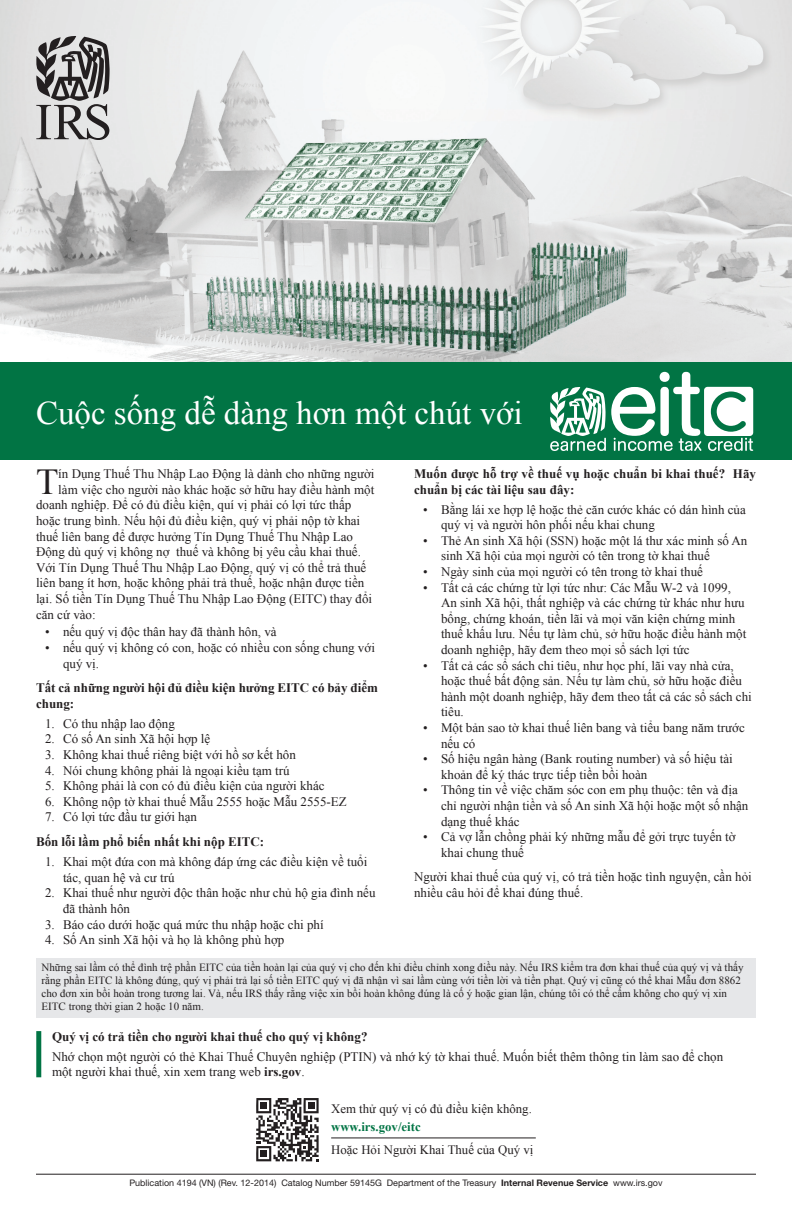
<style>
.page{position:relative;width:792px;height:1224px;background:#fff}
.page>*{position:absolute;margin:0;border:0;box-sizing:border-box;transform-origin:0 0}
.drop_cap_vt{font:36.6px "Times New Roman";color:#231f20}
.t1{font:33px "Times New Roman";color:#fff}
.body_vt{font:13px/15.6px "Times New Roman";color:#231f20}
.drop_cap_vt-2{font:13px "Times New Roman";color:#231f20}
.heading_vt{font:700 13px/15.6px "Times New Roman";color:#231f20}
.t2{font:12.8px "Times New Roman";color:#231f20}
.t3{font:700 12.8px "Times New Roman";color:#017444}
.body_vt-2{font:11px/13.2px "Times New Roman";color:#231f20}
.t4{font:9px "Helvetica Neue LT Std";color:#231f20}
.s1{font-weight:700}
</style>
<div class="page">
<img style="left:0;top:0;width:792px;height:362px">
<div style="left:0;top:362px;width:792px;height:97px;background:#017444"></div>
<hr style="left:36px;top:1174px;width:720px;height:1px;background:#231f20">
<div style="left:36px;top:1031px;width:5px;height:46px;background:#017444"></div>
<hr style="left:331px;top:1138px;width:205px;height:1px;background:#231f20">
<svg style="left:256px;top:1098px;width:63px;height:63px"></svg>
<svg style="left:36px;top:36px;width:74px;height:104px;background:#908f8f"></svg>
<svg style="left:550px;top:372px;width:203px;height:79px"></svg>
<div style="left:36px;top:958px;width:720px;height:59px;background:#e6e7e9"></div>
<p class="t1" style="left:36px;top:391px;width:488px">Cuộc sống dễ dàng hơn một chút với</p>
<p class="heading_vt" style="left:414px;top:465px;width:344px">Muốn được hỗ trợ về thuế vụ hoặc chuẩn bi khai thuế? Hãy chuẩn bị các tài liệu sau đây:</p>
<p class="body_vt" style="left:441px;top:501px;width:306px;text-indent:-18px">• Bằng lái xe hợp lệ hoặc thẻ căn cước khác có dán hình của quý vị và người hôn phối nếu khai chung</p>
<p class="body_vt" style="left:441px;top:532px;width:308px;text-indent:-18px">• Thẻ An sinh Xã hội (SSN) hoặc một lá thư xác minh số An sinh Xã hội của mọi người có tên trong tờ khai thuế</p>
<p class="body_vt" style="left:423px;top:564px;width:282px">• Ngày sinh của mọi người có tên trong tờ khai thuế</p>
<p class="body_vt" style="left:441px;top:579px;width:307px;text-indent:-18px">• Tất cả các chứng từ lợi tức như: Các Mẫu W-2 và 1099, An sinh Xã hội, thất nghiệp và các chứng từ khác như hưu bổng, chứng khoán, tiền lãi và mọi văn kiện chứng minh thuế khấu lưu. Nếu tự làm chủ, sở hữu hoặc điều hành một doanh nghiệp, hãy đem theo mọi sổ sách lợi tức</p>
<p class="body_vt" style="left:441px;top:657px;width:312px;text-indent:-18px">• Tất cả các sổ sách chi tiêu, như học phí, lãi vay nhà cửa, hoặc thuế bất động sản. Nếu tự làm chủ, sở hữu hoặc điều hành một doanh nghiệp, hãy đem theo tất cả các sổ sách chi tiêu.</p>
<p class="body_vt" style="left:441px;top:720px;width:305px;text-indent:-18px">• Một bản sao tờ khai thuế liên bang và tiểu bang năm trước nếu có</p>
<p class="body_vt" style="left:441px;top:751px;width:293px;text-indent:-18px">• Số hiệu ngân hàng (Bank routing number) và số hiệu tài khoản để ký thác trực tiếp tiền bồi hoàn</p>
<p class="body_vt" style="left:441px;top:782px;width:309px;text-indent:-18px">• Thông tin về việc chăm sóc con em phụ thuộc: tên và địa chỉ người nhận tiền và số An sinh Xã hội hoặc một số nhận dạng thuế khác</p>
<p class="body_vt" style="left:441px;top:829px;width:296px;text-indent:-18px">• Cả vợ lẫn chồng phải ký những mẫu để gởi trực tuyến tờ khai chung thuế</p>
<p class="body_vt" style="left:414px;top:869px;width:339px">Người khai thuế của quý vị, có trả tiền hoặc tình nguyện, cần hỏi nhiều câu hỏi để khai đúng thuế.</p>
<p class="drop_cap_vt" style="left:36px;top:457px;width:24px">T</p>
<p class="drop_cap_vt-2" style="left:58px;top:465px;width:318px">ín Dụng Thuế Thu Nhập Lao Động là dành cho những người</p>
<p class="drop_cap_vt-2" style="left:58px;top:481px;width:317px">làm việc cho người nào khác hoặc sở hữu hay điều hành một</p>
<p class="drop_cap_vt-2" style="left:36px;top:496px;width:317px">doanh nghiệp. Để có đủ điều kiện, quí vị phải có lợi tức thấp</p>
<p class="drop_cap_vt-2" style="left:36px;top:512px;width:326px">hoặc trung bình. Nếu hội đủ điều kiện, quý vị phải nộp tờ khai</p>
<p class="drop_cap_vt-2" style="left:36px;top:527px;width:319px">thuế liên bang để được hưởng Tín Dụng Thuế Thu Nhập Lao</p>
<p class="drop_cap_vt-2" style="left:36px;top:543px;width:326px">Động dù quý vị không nợ thuế và không bị yêu cầu khai thuế.</p>
<p class="drop_cap_vt-2" style="left:36px;top:559px;width:332px">Với Tín Dụng Thuế Thu Nhập Lao Động, quý vị có thể trả thuế</p>
<p class="drop_cap_vt-2" style="left:36px;top:574px;width:330px">liên bang ít hơn, hoặc không phải trả thuế, hoặc nhận được tiền</p>
<p class="drop_cap_vt-2" style="left:36px;top:590px;width:338px">lại. Số tiền Tín Dụng Thuế Thu Nhập Lao Động (EITC) thay đổi</p>
<p class="drop_cap_vt-2" style="left:36px;top:605px;width:61px">căn cứ vào:</p>
<p class="body_vt" style="left:45px;top:624px;width:233px">• nếu quý vị độc thân hay đã thành hôn, và</p>
<p class="body_vt" style="left:63px;top:640px;width:313px;text-indent:-18px">• nếu quý vị không có con, hoặc có nhiều con sống chung với quý vị.</p>
<p class="heading_vt" style="left:36px;top:680px;width:344px">Tất cả những người hội đủ điều kiện hưởng EITC có bảy điểm chung:</p>
<p class="body_vt" style="left:45px;top:715px;width:131px">1. Có thu nhập lao động</p>
<p class="body_vt" style="left:45px;top:731px;width:167px">2. Có số An sinh Xã hội hợp lệ</p>
<p class="body_vt" style="left:45px;top:747px;width:252px">3. Không khai thuế riêng biệt với hồ sơ kết hôn</p>
<p class="body_vt" style="left:45px;top:762px;width:246px">4. Nói chung không phải là ngoại kiều tạm trú</p>
<p class="body_vt" style="left:45px;top:778px;width:281px">5. Không phải là con có đủ điều kiện của người khác</p>
<p class="body_vt" style="left:45px;top:793px;width:303px">6. Không nộp tờ khai thuế Mẫu 2555 hoặc Mẫu 2555-EZ</p>
<p class="body_vt" style="left:45px;top:809px;width:154px">7. Có lợi tức đầu tư giới hạn</p>
<p class="heading_vt" style="left:36px;top:834px;width:230px">Bốn lỗi lầm phổ biến nhất khi nộp EITC:</p>
<p class="body_vt" style="left:63px;top:854px;width:306px;text-indent:-18px">1. Khai một đứa con mà không đáp ứng các điều kiện về tuổi tác, quan hệ và cư trú</p>
<p class="body_vt" style="left:63px;top:885px;width:314px;text-indent:-18px">2. Khai thuế như người độc thân hoặc như chủ hộ gia đình nếu đã thành hôn</p>
<p class="body_vt" style="left:45px;top:916px;width:280px">3. Báo cáo dưới hoặc quá mức thu nhập hoặc chi phí</p>
<p class="body_vt" style="left:45px;top:932px;width:241px">4. Số An sinh Xã hội và họ là không phù hợp</p>
<p class="body_vt-2" style="left:42px;top:960px;width:704px">Những sai lầm có thể đình trệ phần EITC của tiền hoàn lại của quý vị cho đến khi điều chỉnh xong điều này. Nếu IRS kiểm tra đơn khai thuế của quý vị và thấy rằng phần EITC là không đúng, quý vị phải trả lại số tiền EITC quý vị đã nhận vì sai lầm cùng với tiền lời và tiền phạt. Quý vị cũng có thể khai Mẫu đơn 8862 cho đơn xin bồi hoàn trong tương lai. Và, nếu IRS thấy rằng việc xin bồi hoàn không đúng là cố ý hoặc gian lận, chúng tôi có thể cấm không cho quý vị xin EITC trong thời gian 2 hoặc 10 năm.</p>
<p class="heading_vt" style="left:52px;top:1028px;width:317px">Quý vị có trả tiền cho người khai thuế cho quý vị không?</p>
<p class="body_vt" style="left:52px;top:1049px;width:673px">Nhớ chọn một người có thẻ Khai Thuế Chuyên nghiệp (PTIN) và nhớ ký tờ khai thuế. Muốn biết thêm thông tin làm sao để chọn một người khai thuế, xin xem trang web <span class="s1">irs.gov</span>.</p>
<p class="t2" style="left:331px;top:1100px;width:202px">Xem thử quý vị có đủ điều kiện không.</p>
<p class="t3" style="left:331px;top:1118px;width:91px">www.irs.gov/eitc</p>
<p class="t2" style="left:331px;top:1141px;width:204px">Hoặc Hỏi Người Khai Thuế của Quý vị</p>
<p class="t4" style="left:129px;top:1178px;width:535px">Publication 4194 (VN) (Rev. 12-2014) Catalog Number 59145G Department of the Treasury <span class="s1">Internal Revenue Service</span> www.irs.gov</p>
</div>
